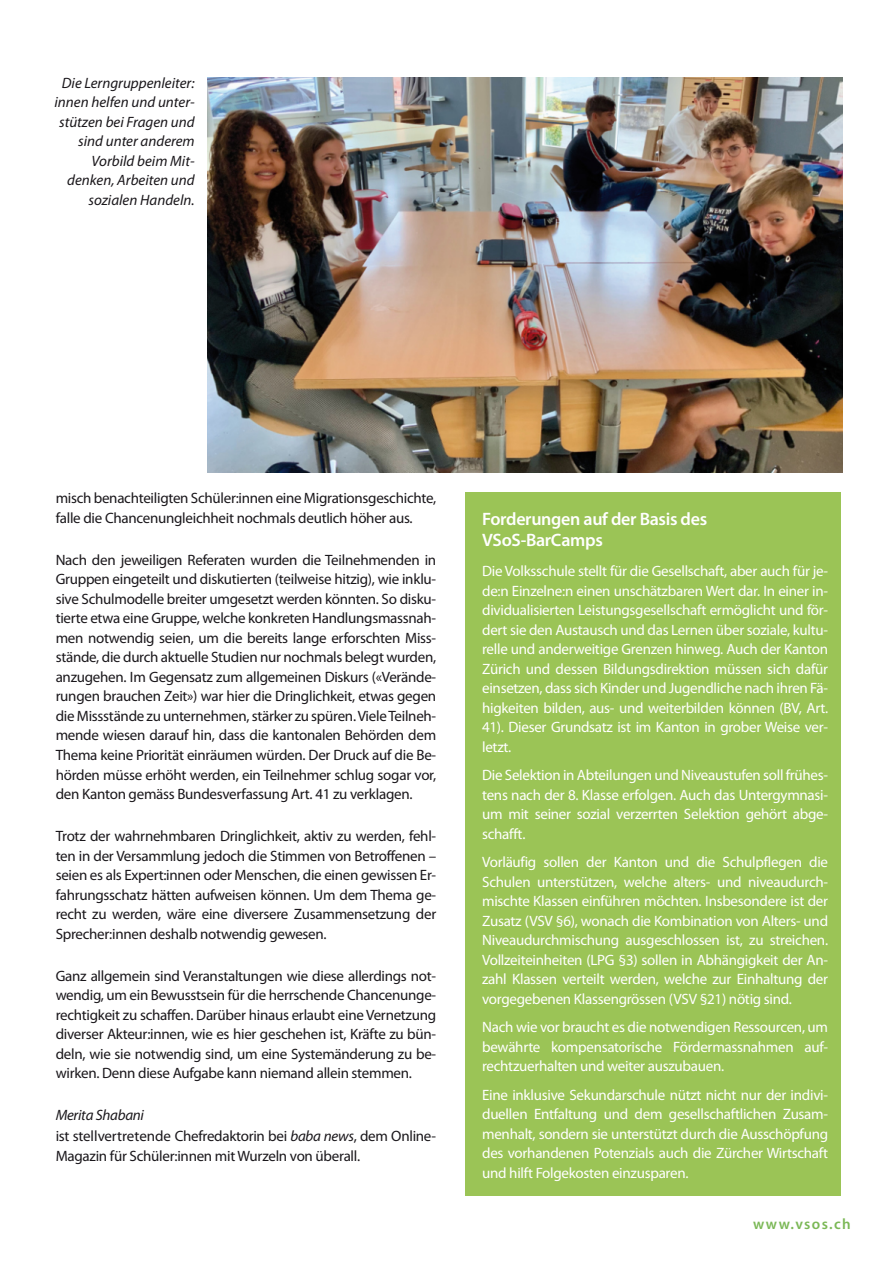
<style>
.page{position:relative;width:893px;height:1263px;background:#fff}
.page>*{position:absolute;margin:0;border:0;box-sizing:border-box;transform-origin:0 0}
.t1{font:600 18px/21px "Myriad Pro";letter-spacing:-.02em;color:#fff}
.t2{font:15px/19.5px "Myriad Pro";letter-spacing:-.02em;color:#1a171b;text-align:justify}
.t3{font:15px/19.5px "Myriad Pro";letter-spacing:-.02em;color:#fff;text-align:justify}
.t4{font:italic 15px/19.5px "Myriad Pro";color:#1a171b;text-align:right}
.t5{font:600 15px "Myriad Pro";letter-spacing:.09em;color:#7bb856}
.s1{font-style:italic}
</style>
<div class="page">
<img style="left:208px;top:78px;width:634px;height:394px">
<div style="left:466px;top:492px;width:375px;height:704px;background:#9bc456"></div>
<p class="t4" style="left:54px;top:74px;width:142px">Die Lerngruppenleiter: innen helfen und unter&shy;stützen bei Fragen und sind unter anderem<br>Vorbild beim Mit&shy;denken, Arbeiten und sozialen Handeln.</p>
<p class="t2" style="left:56px;top:490px;width:382px">misch benachteiligten Schüler:innen eine Migrationsgeschichte, falle die Chancenungleichheit nochmals deutlich höher aus.</p>
<p class="t2" style="left:56px;top:551px;width:382px">Nach den jeweiligen Referaten wurden die Teilnehmenden in Gruppen eingeteilt und diskutierten (teilweise hitzig), wie inklu&shy;sive Schulmodelle breiter umgesetzt werden könnten. So disku&shy;tierte etwa eine Gruppe, welche konkreten Handlungsmassnah&shy;men notwendig seien, um die bereits lange erforschten Miss&shy;stände, die durch aktuelle Studien nur nochmals belegt wurden, anzugehen. Im Gegensatz zum allgemeinen Diskurs («Verände&shy;rungen brauchen Zeit») war hier die Dringlichkeit, etwas gegen die Missstände zu unternehmen, stärker zu spüren.VieleTeilneh&shy;mende wiesen darauf hin, dass die kantonalen Behörden dem Thema keine Priorität einräumen würden. Der Druck auf die Be&shy;hörden müsse erhöht werden, ein Teilnehmer schlug sogar vor, den Kanton gemäss Bundesverfassung Art. 41 zu verklagen.</p>
<p class="t2" style="left:56px;top:827px;width:382px">Trotz der wahrnehmbaren Dringlichkeit, aktiv zu werden, fehl&shy;ten in der Versammlung jedoch die Stimmen von Betroffenen – seien es als Expert:innen oder Menschen, die einen gewissen Er&shy;fahrungsschatz hätten aufweisen können. Um dem Thema ge&shy;recht zu werden, wäre eine diversere Zusammensetzung der Sprecher:innen deshalb notwendig gewesen.</p>
<p class="t2" style="left:56px;top:967px;width:382px">Ganz allgemein sind Veranstaltungen wie diese allerdings not&shy;wendig, um ein Bewusstsein für die herrschende Chancenunge&shy;rechtigkeit zu schaffen. Darüber hinaus erlaubt eine Vernetzung diverser Akteur:innen, wie es hier geschehen ist, Kräfte zu bün&shy;deln, wie sie notwendig sind, um eine Systemänderung zu be&shy;wirken. Denn diese Aufgabe kann niemand allein stemmen.</p>
<p class="t2" style="left:56px;top:1106px;width:382px;line-height:21px"><span class="s1">Merita Shabani<br></span>ist stellvertretende Chefredaktorin bei <span class="s1">baba news</span>, dem Online-</p>
<p class="t2" style="left:56px;top:1147px;width:306px">Magazin für Schüler:innen mit Wurzeln von überall.</p>
<p class="t1" style="left:482px;top:510px;width:227px">Forderungen auf der Basis des<br>VSoS-BarCamps</p>
<p class="t3" style="left:482px;top:563px;width:347px">Die Volksschule stellt für die Gesellschaft, aber auch für je&shy;de:n Einzelne:n einen unschätzbaren Wert dar. In einer in&shy;dividualisierten Leistungsgesellschaft ermöglicht und för&shy;dert sie den Austausch und das Lernen über soziale, kultu&shy;relle und anderweitige Grenzen hinweg. Auch der Kanton Zürich und dessen Bildungsdirektion müssen sich dafür einsetzen, dass sich Kinder und Jugendliche nach ihren Fä&shy;higkeiten bilden, aus- und weiterbilden können (BV, Art.<br>41). Dieser Grundsatz ist im Kanton in grober Weise ver&shy;letzt.</p>
<p class="t3" style="left:482px;top:767px;width:347px">Die Selektion in Abteilungen und Niveaustufen soll frühes&shy;tens nach der 8. Klasse erfolgen. Auch das Untergymnasi&shy;um mit seiner sozial verzerrten Selektion gehört abge&shy;schafft.</p>
<p class="t3" style="left:482px;top:854px;width:347px">Vorläufig sollen der Kanton und die Schulpflegen die Schulen unterstützen, welche alters- und niveaudurch&shy;mischte Klassen einführen möchten. Insbesondere ist der Zusatz (VSV §6), wonach die Kombination von Alters- und Niveaudurchmischung ausgeschlossen ist, zu streichen.<br>Vollzeiteinheiten (LPG §3) sollen in Abhängigkeit der An&shy;zahl Klassen verteilt werden, welche zur Einhaltung der vorgegebenen Klassengrössen (VSV §21) nötig sind.</p>
<p class="t3" style="left:482px;top:1019px;width:347px">Nach wie vor braucht es die notwendigen Ressourcen, um bewährte kompensatorische Fördermassnahmen auf&shy;rechtzuerhalten und weiter auszubauen.</p>
<p class="t3" style="left:482px;top:1086px;width:347px">Eine inklusive Sekundarschule nützt nicht nur der indivi&shy;duellen Entfaltung und dem gesellschaftlichen Zusam&shy;menhalt, sondern sie unterstützt durch die Ausschöpfung des vorhandenen Potenzials auch die Zürcher Wirtschaft und hilft Folgekosten einzusparen.</p>
<p class="t5" style="left:753px;top:1218px;width:99px">www.vsos.ch</p>
</div>
